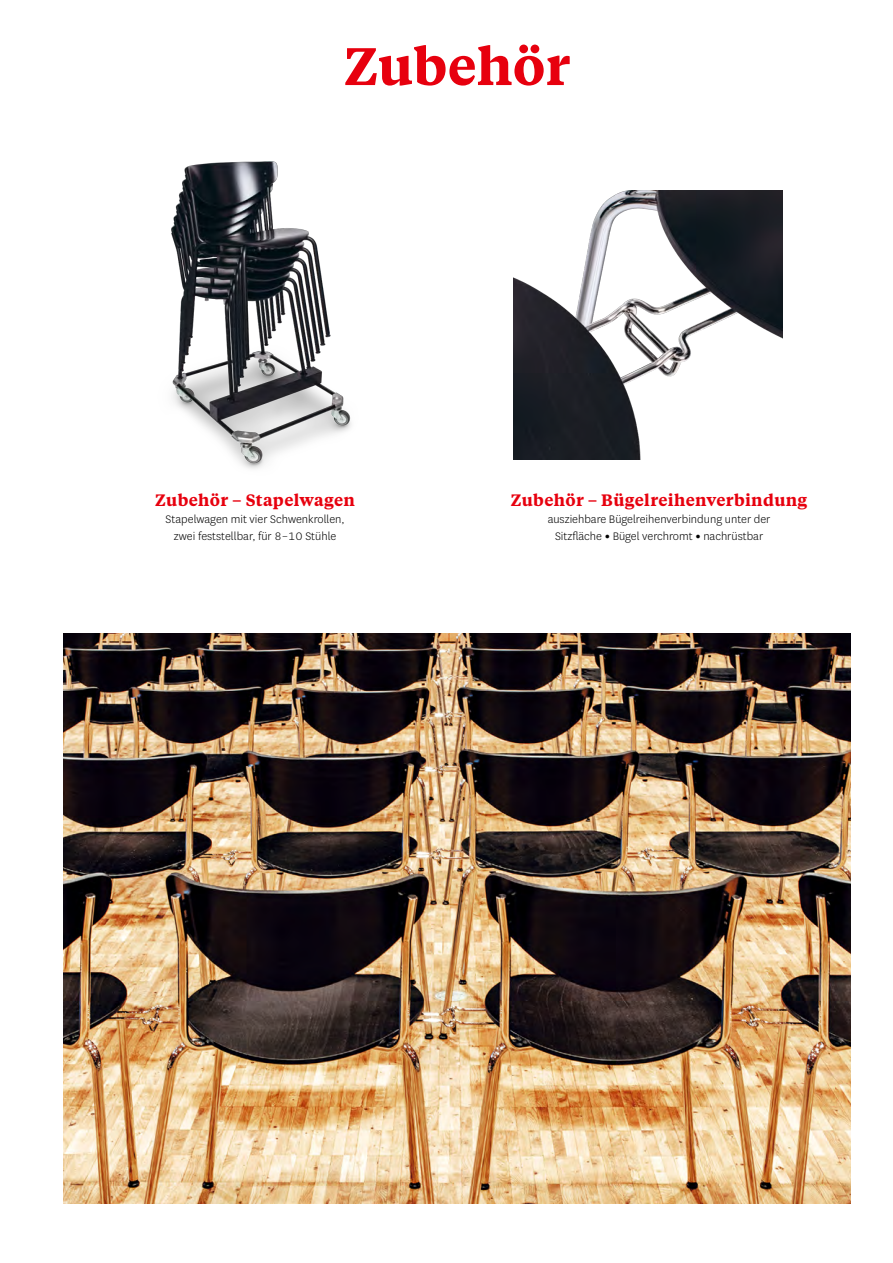
<style>
.page{position:relative;width:893px;height:1263px;background:#fff}
.page>*{position:absolute;margin:0;border:0;box-sizing:border-box;transform-origin:0 0}
.t1{font:600 52.5px "Tiempos Text";color:#e7000e}
.t2{font:600 16.5px "Tiempos Text";letter-spacing:.02em;color:#e7000e}
.t3{font:300 12.75px/17px "National";color:#000;text-align:center}
.s1{font-family:"Tiempos Text";font-weight:400;font-size:15px}
</style>
<div class="page">
<img style="left:64px;top:634px;width:786px;height:569px">
<img style="left:171px;top:161px;width:180px;height:308px">
<img style="left:514px;top:191px;width:268px;height:268px">
<h1 class="t1" style="left:344px;top:30px;width:228px">Zubehör</h1>
<p class="t2" style="left:155px;top:489px;width:201px">Zubehör – Stapelwagen</p>
<p class="t3" style="left:166px;top:510px;width:180px">Stapelwagen mit vier Schwenkrollen, zwei feststellbar, für 8–10 Stühle</p>
<p class="t2" style="left:511px;top:489px;width:298px">Zubehör – Bügelreihenverbindung</p>
<p class="t3" style="left:548px;top:510px;width:224px">ausziehbare Bügelreihenverbindung unter der<br>Sitzfläche <span class="s1">•</span> Bügel verchromt <span class="s1">•</span> nachrüstbar</p>
</div>
